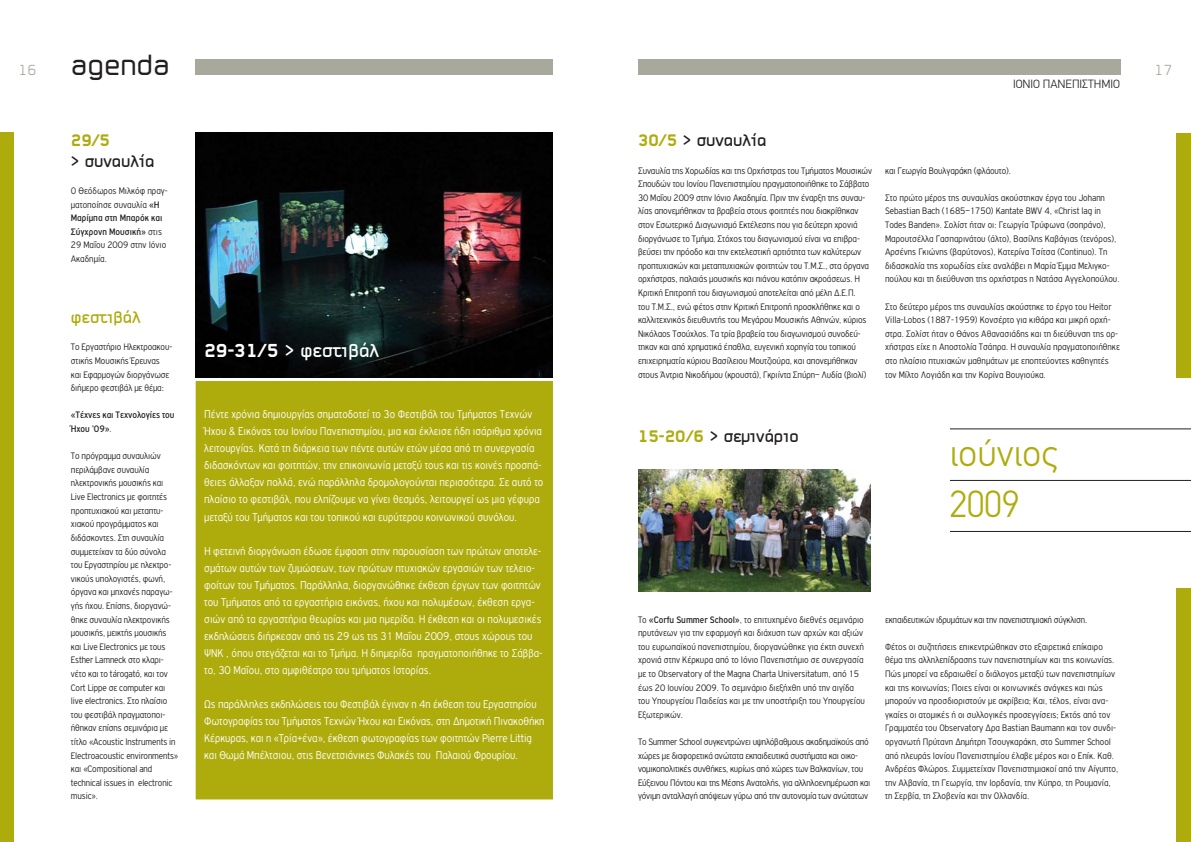
<style>
.page{position:relative;width:1191px;height:842px;background:#fff}
.page>*{position:absolute;margin:0;border:0;box-sizing:border-box;transform-origin:0 0}
.t1{font:300 38px/51px "PF Din Text";color:#aeac0d}
.t2{font:28px "PF Sector A";color:#231f20}
.t3{font:700 18px "PF Sector A";color:#fff}
.t4{font:700 16px "PF Sector A";color:#231f20}
.t5{font:700 16px "PF Sector A";color:#aeac0d}
.t6{font:16px "PF Sector A Black";color:#aeac0d}
.t7{font:14px "PF Sector A Light";color:#a8a89d}
.t8{font:300 12px/17px "PF Highway Gothic Cond";color:#fff}
.t9{font:300 12px "PF Din Text";color:#231f20}
.t10{font:300 10px/13.6px "PF Highway Gothic Cond";letter-spacing:-.01em;color:#231f20}
.t11{font:10px/13.6px "PF Highway Gothic Cond";letter-spacing:-.01em;color:#231f20}
.s1{font-weight:400}
.s2{font-weight:300}
.s3{font-family:"PF Sector A Black";font-weight:400}
.s4{font-family:"PF Sector A Black";font-weight:400;color:#aeac0d}
</style>
<div class="page">
<div style="left:196px;top:59px;width:357px;height:16px;background:#a8a89d"></div>
<div style="left:638px;top:59px;width:482px;height:16px;background:#a8a89d"></div>
<div style="left:196px;top:381px;width:357px;height:418px;background:#aeac0d"></div>
<img style="left:196px;top:133px;width:357px;height:245px">
<svg style="left:113px;top:670px;width:3px;height:7px"></svg>
<div style="left:0;top:133px;width:14px;height:709px;background:#aeac0d"></div>
<div style="left:1176px;top:133px;width:15px;height:245px;background:#aeac0d"></div>
<div style="left:1176px;top:588px;width:15px;height:254px;background:#aeac0d"></div>
<img style="left:638px;top:469px;width:232px;height:123px">
<hr style="left:950px;top:429px;width:241px;height:1px;background:#231f20">
<hr style="left:950px;top:480px;width:241px;height:1px;background:#231f20">
<hr style="left:950px;top:531px;width:241px;height:1px;background:#231f20">
<h3 class="t7" style="left:18px;top:61px;width:17px">16</h3>
<h2 class="t2" style="left:71px;top:48px;width:100px">agenda</h2>
<h3 class="t6" style="left:71px;top:130px;width:41px">29/5</h3>
<h3 class="t4" style="left:71px;top:151px;width:85px">&gt; συναυλία</h3>
<p class="t10" style="left:71px;top:184px;width:98px">Ο Θεόδωρος Μιλκόφ πραγ&shy;ματοποίησε συναυλία <span class="s1">«Η<br>Μαρίμπα στη Μπαρόκ και<br>Σύγχρονη Μουσική»</span> στις<br>29 Μαΐου 2009 στην Ιόνιο<br>Ακαδημία.</p>
<h3 class="t5" style="left:71px;top:308px;width:71px">φεστιβάλ</h3>
<p class="t10" style="left:71px;top:340px;width:103px">Το Εργαστήριο Ηλεκτροακου&shy;στικής Μουσικής Έρευνας και Εφαρμογών διοργάνωσε διήμερο φεστιβάλ με θέμα:</p>
<p class="t11" style="left:71px;top:408px;width:105px">«Τέχνες και Tεχνολογίες του<br>Ήχου ’09»<span class="s2">.</span></p>
<p class="t10" style="left:71px;top:449px;width:109px">Το πρόγραμμα συναυλιών περιλάμβανε συναυλία ηλεκτρονικής μουσικής και<br>Live Electronics με φοιτητές προπτυχιακού και μεταπτυ&shy;χιακού προγράμματος και διδάσκοντες. Στη συναυλία συμμετείχαν τα δύο σύνολα του Εργαστηρίου με ηλεκτρο&shy;νικούς υπολογιστές, φωνή, όργανα και μηχανές παραγω&shy;γής ήχου. Επίσης, διοργανώ&shy;θηκε συναυλία ηλεκτρονικής μουσικής, μεικτής μουσικής και Live Electronics με τους<br>Esther Lamneck στο κλαρι&shy;νέτο και το t rogatό, και τον<br>Cort Lippe σε computer και live electronics. Στο πλαίσιο του φεστιβάλ πραγματοποι&shy;ήθηκαν επίσης σεμινάρια με τίτλο «Acoustic Instruments in<br>Electroacoustic environments» και «Compositional and technical issues in electronic music».</p>
<h3 class="t3" style="left:204px;top:340px;width:176px"><span class="s3">29-31/5</span> &gt; φεστιβάλ</h3>
<p class="t8" style="left:204px;top:406px;width:341px">Πέντε χρόνια δημιουργίας σηματοδοτεί το 3ο Φεστιβάλ του Τμήματος Τεχνών Ήχου &amp; Εικόνας του Ιονίου Πανεπιστημίου, μια και έκλεισε ήδη ισάριθμα χρόνια λειτουργίας. Κατά τη διάρκεια των πέντε αυτών ετών μέσα από τη συνεργασία διδασκόντων και φοιτητών, την επικοινωνία μεταξύ τους και τις κοινές προσπά&shy;θειες άλλαξαν πολλά, ενώ παράλληλα δρομολογούνται περισσότερα. Σε αυτό το πλαίσιο το φεστιβάλ, που ελπίζουμε να γίνει θεσμός, λειτουργεί ως μια γέφυρα μεταξύ του Τμήματος και του τοπικού και ευρύτερου κοινωνικού συνόλου.</p>
<p class="t8" style="left:204px;top:542px;width:340px">Η φετεινή διοργάνωση έδωσε έμφαση στην παρουσίαση των πρώτων αποτελε&shy;σμάτων αυτών των ζυμώσεων, των πρώτων πτυχιακών εργασιών των τελειο&shy;φοίτων του Τμήματος. Παράλληλα, διοργανώθηκε έκθεση έργων των φοιτητών του Τμήματος από τα εργαστήρια εικόνας, ήχου και πολυμέσων, έκθεση εργα&shy;σιών από τα εργαστήρια θεωρίας και μια ημερίδα. Η έκθεση και οι πολυμεσικές εκδηλώσεις διήρκεσαν από τις 29 ως τις 31 Μαΐου 2009, στους χώρους του ΨΝΚ , όπου στεγάζεται και το Τμήμα. Η διημερίδα πραγματοποιήθηκε το Σάββα&shy;το, 30 Μαΐου, στο αμφιθέατρο του τμήματος Ιστορίας.</p>
<p class="t8" style="left:204px;top:695px;width:342px">Ως παράλληλες εκδηλώσεις του Φεστιβάλ έγιναν η 4η έκθεση του Εργαστηρίου Φωτογραφίας του Τμήματος Τεχνών Ήχου και Εικόνας, στη Δημοτική Πινακοθήκη Κέρκυρας, και η «Τρία+ένα», έκθεση φωτογραφίας των φοιτητών Pierre Littig και Θωμά Μπέλτσιου, στις Βενετσιάνικες Φυλακές του Παλαιού Φρουρίου.</p>
<h3 class="t4" style="left:638px;top:131px;width:130px"><span class="s4">30/5</span> &gt; συναυλία</h3>
<p class="t9" style="left:1013px;top:77px;width:109px">ΙΟΝΙΟ ΠΑΝΕΠΙΣΤΗΜΙΟ</p>
<p class="t10" style="left:638px;top:163px;width:236px">Συναυλία της Χορωδίας και της Ορχήστρας του Τμήματος Μουσικών Σπουδών του Ιονίου Πανεπιστημίου πραγματοποιήθηκε το Σάββατο 30 Μαΐου 2009 στην Ιόνιο Ακαδημία. Πριν την έναρξη της συναυ&shy;λίας απονεμήθηκαν τα βραβεία στους φοιτητές που διακρίθηκαν στον Εσωτερικό Διαγωνισμό Εκτέλεσης που για δεύτερη χρονιά διοργάνωσε το Τμήμα. Στόχος του διαγωνισμού είναι να επιβρα&shy;βεύσει την πρόοδο και την εκτελεστική αρτιότητα των καλύτερων προπτυχιακών και μεταπτυχιακών φοιτητών του Τ.Μ.Σ., στα όργανα ορχήστρας, παλαιάς μουσικής και πιάνου κατόπιν ακροάσεως. Η Κριτική Επιτροπή του διαγωνισμού αποτελείται από μέλη Δ.Ε.Π.<br>του Τ.Μ.Σ., ενώ φέτος στην Κριτική Επιτροπή προσκλήθηκε και ο καλλιτεχνικός διευθυντής του Μεγάρου Μουσικής Αθηνών, κύριος Νικόλαος Τσούχλος. Τα τρία βραβεία του διαγωνισμού συνοδεύ&shy;τηκαν και από χρηματικά έπαθλα, ευγενική χορηγία του τοπικού επιχειρηματία κύριου Βασίλειου Μουτζιούρα, και απονεμήθηκαν στους Άντρια Νικοδήμου (κρουστά), Γκριίντα Σπύρη– Λυδία (βιολί)</p>
<p class="t10" style="left:885px;top:163px;width:127px">και Γεωργία Βουλγαράκη (φλάουτο).</p>
<p class="t10" style="left:885px;top:191px;width:236px">Στο πρώτο μέρος της συναυλίας ακούστηκαν έργα του Johann Sebastian Bach (1685–1750) Kantate BWV 4, «Christ lag in Todes Banden». Σολίστ ήταν οι: Γεωργία Τρύφωνα (σοπράνο), Μαρουτσέλλα Γασπαρινάτου (άλτο), Βασίλης Καβάγιας (τενόρος), Αρσένης Γκιώνης (βαρύτονος), Κατερίνα Τσίτσα (Continuo). Τη διδασκαλία της χορωδίας είχε αναλάβει η Μαρία Έμμα Μελιγκο&shy;πούλου και τη διεύθυνση της ορχήστρας η Νατάσα Αγγελοπούλου.</p>
<p class="t10" style="left:885px;top:300px;width:236px">Στο δεύτερο μέρος της συναυλίας ακούστηκε το έργο του Heitor Villa-Lobos (1887-1959) Κονσέρτο για κιθάρα και μικρή ορχή&shy;στρα. Σολίστ ήταν ο Θάνος Αθανασιάδης και τη διεύθυνση της ορ&shy;χήστρας είχε η Αποστολία Τσάπρα. Η συναυλία πραγματοποιήθηκε στο πλαίσιο πτυχιακών μαθημάτων με εποπτεύοντες καθηγητές τον Μίλτο Λογιάδη και την Κορίνα Βουγιούκα.</p>
<h3 class="t4" style="left:638px;top:427px;width:162px"><span class="s4">15-20/6</span> &gt; σεμινάριο</h3>
<h1 class="t1" style="left:950px;top:428px;width:109px">ιούνιος<br>2009</h1>
<h3 class="t7" style="left:1154px;top:61px;width:17px">17</h3>
<p class="t10" style="left:638px;top:612px;width:228px">Το <span class="s1">«Corfu Summer School»</span>, το επιτυχημένο διεθνές σεμινάριο πρυτάνεων για την εφαρμογή και διάχυση των αρχών και αξιών του ευρωπαϊκού πανεπιστημίου, διοργανώθηκε για έκτη συνεχή χρονιά στην Κέρκυρα από το Ιόνιο Πανεπιστήμιο σε συνεργασία με το Observatory of the Magna Charta Universitatum, από 15 έως 20 Ιουνίου 2009. Το σεμινάριο διεξήχθη υπό την αιγίδα του Υπουργείου Παιδείας και με την υποστήριξη του Υπουργείου Εξωτερικών.</p>
<p class="t10" style="left:638px;top:735px;width:234px">Το Summer School συγκεντρώνει υψηλόβαθμους ακαδημαϊκούς από χώρες με διαφορετικά ανώτατα εκπαιδευτικά συστήματα και οικο&shy;νομικοπολιτικές συνθήκες, κυρίως από χώρες των Βαλκανίων, του Εύξεινου Πόντου και της Μέσης Ανατολής, για αλληλοενημέρωση και γόνιμη ανταλλαγή απόψεων γύρω από την αυτονομία των ανώτατων</p>
<p class="t10" style="left:885px;top:612px;width:204px">εκπαιδευτικών ιδρυμάτων και την πανεπιστημιακή σύγκλιση.</p>
<p class="t10" style="left:885px;top:640px;width:235px">Φέτος οι συζητήσεις επικεντρώθηκαν στο εξαιρετικά επίκαιρο θέμα της αλληλεπίδρασης των πανεπιστημίων και της κοινωνίας.<br>Πώς μπορεί να εδραιωθεί ο διάλογος μεταξύ των πανεπιστημίων και της κοινωνίας; Ποιες είναι οι κοινωνικές ανάγκες και πώς μπορούν να προσδιοριστούν με ακρίβεια; Και, τέλος, είναι ανα&shy;γκαίες οι ατομικές ή οι συλλογικές προσεγγίσεις; Εκτός από τον Γραμματέα του Observatory Δρα Bastian Baumann και τον συνδι&shy;οργανωτή Πρύτανη Δημήτρη Τσουγκαράκη, στο Summer School από πλευράς Ιονίου Πανεπιστημίου έλαβε μέρος και ο Επίκ. Καθ.<br>Ανδρέας Φλώρος. Συμμετείχαν Πανεπιστημιακοί από την Αίγυπτο, την Αλβανία, τη Γεωργία, την Ιορδανία, την Κύπρο, τη Ρουμανία, τη Σερβία, τη Σλοβενία και την Ολλανδία.</p>
</div>
